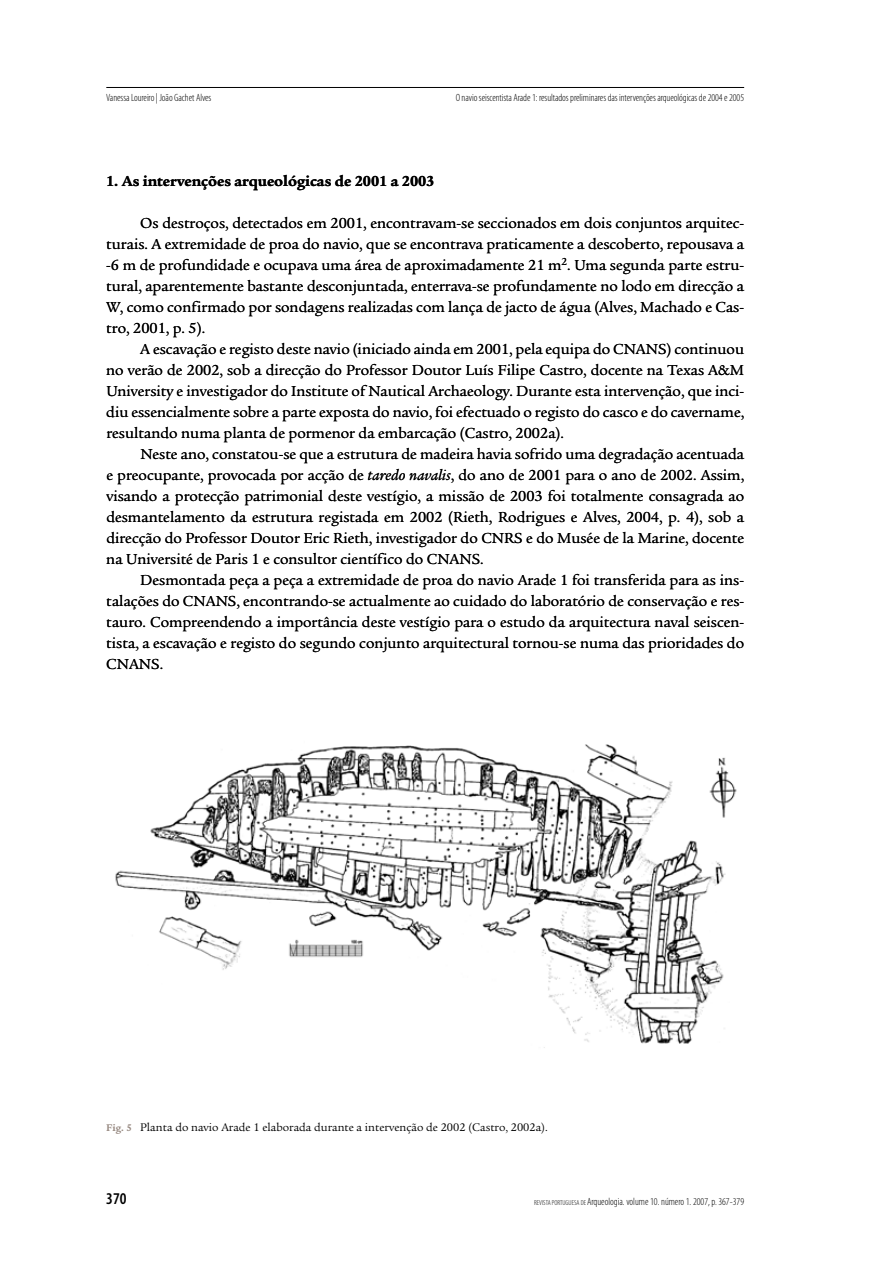
<style>
.page{position:relative;width:893px;height:1263px;background:#fff}
.page>*{position:absolute;margin:0;border:0;box-sizing:border-box;transform-origin:0 0}
.t1{font:600 condensed 16.5px "Myriad Pro";color:#000}
.t2{font:15.75px/21px "Legacy Serif";color:#000;text-align:justify}
.t3{font:700 15.75px "Legacy Serif";letter-spacing:-.005em;color:#000}
.t4{font:12px "Legacy Serif";color:#000}
.t5{font:300 condensed 10.5px "Myriad Pro";letter-spacing:-.005em;color:#000}
.s1{font-style:italic}
.s2{font-weight:700;font-size:10.5px;color:#978981}
.s3{font-size:7.2px}
</style>
<div class="page">
<hr style="left:106px;top:87px;width:638px;height:1px;background:#000">
<img style="left:115px;top:744px;width:622px;height:304px">
<p class="t5" style="left:106px;top:92px;width:107px">Vanessa Loureiro | João Gachet Alves</p>
<p class="t5" style="left:456px;top:92px;width:290px">O navio seiscentista Arade 1: resultados preliminares das intervenções arqueológicas de 2004 e 2005</p>
<p class="t3" style="left:106px;top:172px;width:330px">1. As intervenções arqueológicas de 2001 a 2003</p>
<p class="t2" style="left:106px;top:213px;width:639px;text-indent:34px">Os destroços, detectados em 2001, encontravam-se seccionados em dois conjuntos arquitec&shy;turais. A extremidade de proa do navio, que se encontrava praticamente a descoberto, repousava a -6 m de profundidade e ocupava uma área de aproximadamente 21 m<sup>2</sup>. Uma segunda parte estru&shy;tural, aparentemente bastante desconjuntada, enterrava-se profundamente no lodo em direcção a W, como confirmado por sondagens realizadas com lança de jacto de água (Alves, Machado e Cas&shy;tro, 2001, p. 5).</p>
<p class="t2" style="left:106px;top:339px;width:639px;text-indent:34px">A escavação e registo deste navio (iniciado ainda em 2001, pela equipa do CNANS) continuou no verão de 2002, sob a direcção do Professor Doutor Luís Filipe Castro, docente na Texas A&amp;M University e investigador do Institute of Nautical Archaeology. Durante esta intervenção, que inci&shy;diu essencialmente sobre a parte exposta do navio, foi efectuado o registo do casco e do cavername, resultando numa planta de pormenor da embarcação (Castro, 2002a).</p>
<p class="t2" style="left:106px;top:444px;width:639px;text-indent:34px">Neste ano, constatou-se que a estrutura de madeira havia sofrido uma degradação acentuada e preocupante, provocada por acção de <span class="s1">taredo navalis</span>, do ano de 2001 para o ano de 2002. Assim, visando a protecção patrimonial deste vestígio, a missão de 2003 foi totalmente consagrada ao desmantelamento da estrutura registada em 2002 (Rieth, Rodrigues e Alves, 2004, p. 4), sob a direcção do Professor Doutor Eric Rieth, investigador do CNRS e do Musée de la Marine, docente na Université de Paris 1 e consultor científico do CNANS.</p>
<p class="t2" style="left:106px;top:570px;width:639px;text-indent:34px">Desmontada peça a peça a extremidade de proa do navio Arade 1 foi transferida para as ins&shy;talações do CNANS, encontrando-se actualmente ao cuidado do laboratório de conservação e res&shy;tauro. Compreendendo a importância deste vestígio para o estudo da arquitectura naval seiscen&shy;tista, a escavação e registo do segundo conjunto arquitectural tornou-se numa das prioridades do CNANS.</p>
<p class="t4" style="left:106px;top:1120px;width:443px"><span class="s2">Fig. 5</span> Planta do navio Arade 1 elaborada durante a intervenção de 2002 (Castro, 2002a).</p>
<p class="t1" style="left:106px;top:1188px;width:22px">370</p>
<p class="t5" style="left:534px;top:1195px;width:212px"><span class="s3">REVISTA PORTUGUESA DE</span> Arqueologia. volume 10. número 1. 2007, p. 367-379</p>
</div>
